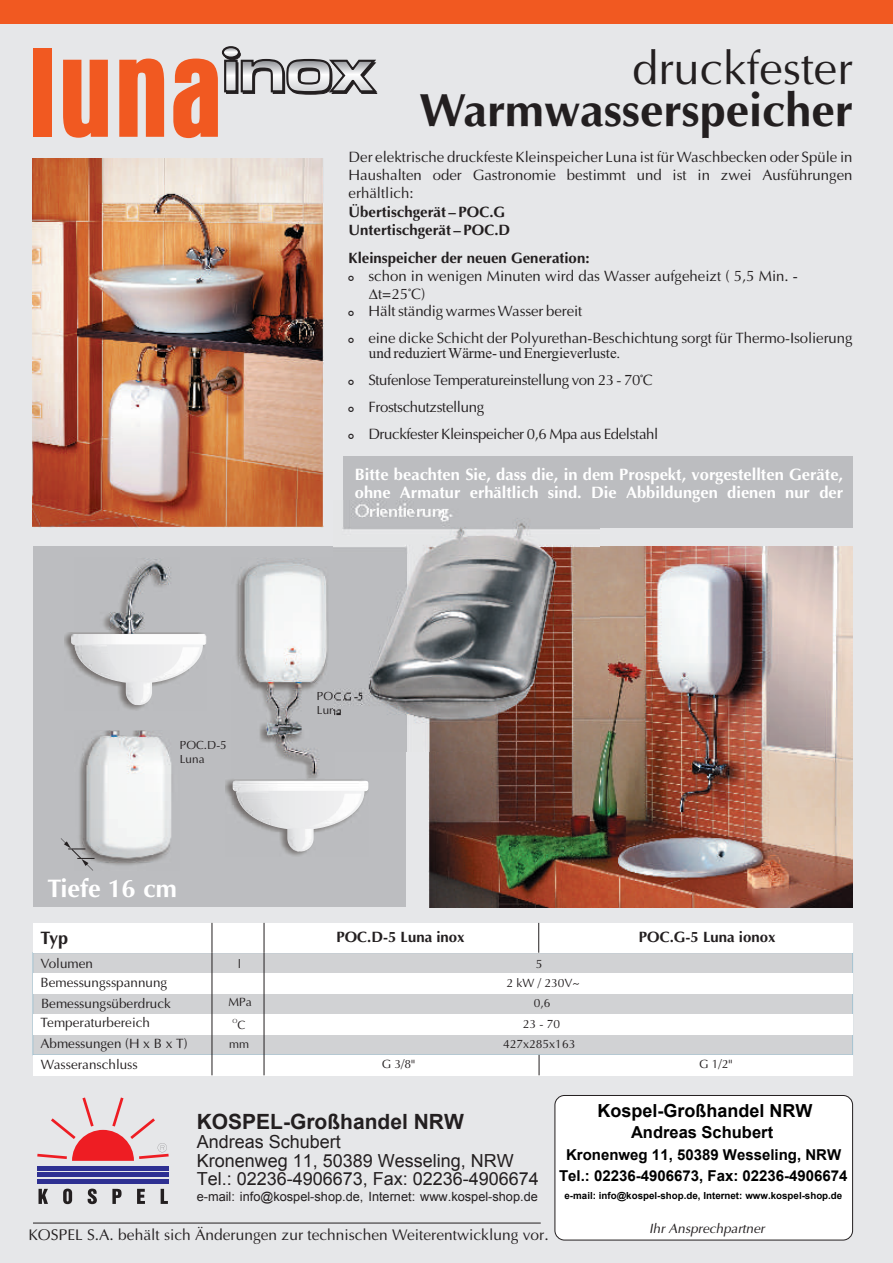
<style>
.page{position:relative;width:893px;height:1263px;background:#e6e7e9}
.page>*{position:absolute;margin:0;border:0;box-sizing:border-box;transform-origin:0 0}
.t1{font:700 condensed 129.6px "Aurora BT";color:#f15921}
.t2{font:700 46.65px "Ottawa";color:#231f20}
.t3{font:46.65px "Ottawa";color:#231f20}
.t4{font:700 25.35px "Ottawa";color:#fff}
.t5{font:700 21px "Arial";color:#231f20}
.t6{font:18px/18.5px "Arial";color:#231f20}
.t7{font:700 18px "Arial";color:#000}
.t8{font:700 18px "Ottawa";color:#231f20}
.t9{font:700 16.5px/18.3px "Ottawa";color:#fff}
.t10{font:700 16.5px "Arial";color:#000}
.t11{font:15.6px "Ottawa";color:#231f20}
.t12{font:15px/18.1px "Ottawa";letter-spacing:-.01em;color:#231f20}
.t13{font:700 15px/18.5px "Ottawa";color:#231f20}
.t14{font:700 15px/21.1px "Arial";color:#000;text-align:center}
.t15{font:15px "Times New Roman";color:#231f20}
.t16{font:13.5px/19.5px "Ottawa";color:#231f20}
.t17{font:italic 13.5px "Ottawa";color:#231f20}
.t18{font:12.75px "Arial";color:#231f20}
.t19{font:12px "Ottawa";color:#231f20}
.t20{font:11.7px/14.2px "Ottawa";color:#231f20}
.t21{font:700 9.75px "Arial";color:#000}
.t22{font:6px "Ottawa";color:#231f20}
.s1{font-weight:700}
.s2{font-family:"Times New Roman"}
</style>
<div class="page">
<div style="left:33px;top:547px;width:373px;height:360px;background:#bcbdc0"></div>
<img style="left:236px;top:577px;width:98px;height:202px">
<img style="left:239px;top:561px;width:94px;height:216px">
<img style="left:79px;top:754px;width:72px;height:111px">
<img style="left:83px;top:559px;width:89px;height:303px">
<img style="left:226px;top:779px;width:136px;height:77px">
<svg style="left:233px;top:780px;width:135px;height:71px"></svg>
<img style="left:288px;top:829px;width:24px;height:22px">
<svg style="left:61px;top:838px;width:34px;height:33px"></svg>
<img style="left:429px;top:547px;width:424px;height:360px">
<div style="left:343px;top:456px;width:510px;height:72px;background:#bcbdc0"></div>
<img style="left:334px;top:500px;width:265px;height:251px">
<img style="left:67px;top:632px;width:135px;height:2px">
<svg style="left:64px;top:634px;width:143px;height:102px"></svg>
<img style="left:139px;top:682px;width:11px;height:21px">
<img style="left:126px;top:682px;width:12px;height:23px">
<div style="left:555px;top:1095px;width:298px;height:145px;background:#fff;border:1px solid #231f20;border-radius:10px"></div>
<div style="left:33px;top:952px;width:820px;height:103px;background:#d1d2d4;border:1px solid #a3c2d1"></div>
<div style="left:33px;top:923px;width:820px;height:30px;background:#fff"></div>
<div style="left:33px;top:973px;width:820px;height:20px;background:#fff"></div>
<div style="left:33px;top:1014px;width:820px;height:20px;background:#fff"></div>
<div style="left:33px;top:1055px;width:820px;height:20px;background:#fff"></div>
<hr style="left:212px;top:953px;width:1px;height:122px;background:#231f20">
<hr style="left:212px;top:923px;width:1px;height:30px;background:#231f20">
<hr style="left:264px;top:953px;width:1px;height:122px;background:#231f20">
<hr style="left:264px;top:923px;width:1px;height:30px;background:#231f20">
<svg style="left:539px;top:1055px;width:1px;height:20px"></svg>
<hr style="left:538px;top:923px;width:1px;height:30px;background:#231f20">
<svg style="left:37px;top:1097px;width:132px;height:64px"></svg>
<svg style="left:39px;top:1188px;width:129px;height:16px"></svg>
<hr style="left:33px;top:1223px;width:508px;height:1px;background:#231f20">
<img style="left:33px;top:158px;width:290px;height:370px">
<div style="left:224px;top:49px;width:16px;height:11px;background:#231f20;border:1px solid #231f20;border-radius:50%"></div>
<svg style="left:224px;top:58px;width:154px;height:37px"></svg>
<svg style="left:223px;top:47px;width:16px;height:11px"></svg>
<div style="left:222px;top:46px;width:18px;height:13px;border:2px solid #231f20;border-radius:50%"></div>
<div style="left:0;top:0;width:893px;height:23px;background:#f15921"></div>
<hr style="left:37px;top:1166px;width:132px;height:4px;background:#2e3092">
<hr style="left:37px;top:1180px;width:132px;height:4px;background:#2e3092">
<hr style="left:37px;top:1173px;width:132px;height:4px;background:#2e3092">
<h1 class="t1" style="left:28px;top:38px;width:197px">luna</h1>
<p class="t20" style="left:180px;top:739px;width:49px">POC.D-5<br>Luna</p>
<h3 class="t4" style="left:48px;top:878px;width:131px">Tiefe 16 cm</h3>
<h2 class="t3" style="left:632px;top:49px;width:222px">druckfester</h2>
<h2 class="t2" style="left:420px;top:92px;width:435px">Warmwasserspeicher</h2>
<p class="t12" style="left:349px;top:150px;width:505px;text-align:justify">Der elektrische druckfeste Kleinspeicher Luna ist für Waschbecken oder Spüle in Haushalten oder Gastronomie bestimmt und ist in zwei Ausführungen erhältlich:</p>
<p class="t13" style="left:349px;top:204px;width:163px">Übertischgerät – POC.G<br>Untertischgerät – POC.D</p>
<p class="t12" style="left:368px;top:251px;width:431px;text-indent:-20px"><span class="s1">Kleinspeicher der neuen Generation:<br></span>schon in wenigen Minuten wird das Wasser aufgeheizt ( 5,5 Min. <span class="s2">- ∆</span>t=25°C)</p>
<p class="t12" style="left:368px;top:299px;width:486px;line-height:27.2px">Hält ständig warmes Wasser bereit<br>eine dicke Schicht der Polyurethan-Beschichtung sorgt für Thermo-Isolierung</p>
<p class="t15" style="left:369px;top:348px;width:253px">und reduziert Wärme- und Energieverluste.</p>
<p class="t12" style="left:368px;top:367px;width:291px;line-height:27.2px">Stufenlose Temperatureinstellung von 23 - 70°C<br>Frostschutzstellung<br>Druckfester Kleinspeicher 0,6 Mpa aus Edelstahl</p>
<p class="t9" style="left:355px;top:466px;width:490px">Bitte beachten Sie, dass die, in dem Prospekt, vorgestellten Geräte, ohne Armatur erhältlich</p>
<p class="t9" style="left:548px;top:485px;width:297px">sind. Die Abbildungen dienen nur der</p>
<p class="t20" style="left:317px;top:704px;width:26px">Luna</p>
<p class="t8" style="left:40px;top:930px;width:29px">Typ</p>
<p class="t13" style="left:336px;top:930px;width:130px">POC.D-5 Luna inox</p>
<p class="t13" style="left:639px;top:930px;width:138px">POC.G-5 Luna ionox</p>
<p class="t19" style="left:238px;top:959px;width:5px">l</p>
<p class="t16" style="left:40px;top:954px;width:128px">Volumen<br>Bemessungsspannung</p>
<p class="t16" style="left:40px;top:1014px;width:111px">Temperaturbereich</p>
<p class="t16" style="left:41px;top:1056px;width:99px">Wasseranschluss</p>
<p class="t19" style="left:536px;top:959px;width:8px">5</p>
<p class="t19" style="left:534px;top:998px;width:18px">0,6</p>
<p class="t19" style="left:503px;top:1039px;width:74px">427x285x163</p>
<p class="t19" style="left:506px;top:978px;width:75px">2 kW / 230V~</p>
<p class="t19" style="left:228px;top:997px;width:25px">MPa</p>
<p class="t16" style="left:41px;top:995px;width:131px">Bemessungsüberdruck</p>
<p class="t22" style="left:232px;top:1018px;width:6px">O</p>
<p class="t19" style="left:237px;top:1020px;width:10px">C</p>
<p class="t19" style="left:523px;top:1019px;width:39px">23 - 70</p>
<p class="t16" style="left:40px;top:1035px;width:149px">Abmessungen (H x B x T)</p>
<p class="t19" style="left:229px;top:1039px;width:21px">mm</p>
<p class="t19" style="left:382px;top:1059px;width:35px">G 3/8"</p>
<p class="t19" style="left:699px;top:1059px;width:35px">G 1/2"</p>
<h3 class="t5" style="left:197px;top:1110px;width:269px">KOSPEL-Großhandel NRW</h3>
<p class="t6" style="left:197px;top:1133px;width:344px">Andreas Schubert<br>Kronenweg 11, 50389 Wesseling, NRW<br>Tel.: 02236-4906673, Fax: 02236-4906674</p>
<p class="t18" style="left:197px;top:1189px;width:343px">e-mail: info@kospel-shop.de, Internet: www.kospel-shop.de</p>
<p class="t11" style="left:28px;top:1229px;width:522px">KOSPEL S.A. behält sich Änderungen zur technischen Weiterentwicklung vor.</p>
<p class="t7" style="left:597px;top:1100px;width:217px">Kospel-Großhandel NRW</p>
<p class="t10" style="left:631px;top:1123px;width:144px">Andreas Schubert</p>
<p class="t14" style="left:559px;top:1144px;width:290px">Kronenweg 11, 50389 Wesseling, NRW<br>Tel.: 02236-4906673, Fax: 02236-4906674</p>
<p class="t21" style="left:565px;top:1190px;width:279px">e-mail: info@kospel-shop.de, Internet: www.kospel-shop.de</p>
<p class="t17" style="left:649px;top:1223px;width:117px">Ihr Ansprechpartner</p>
</div>
